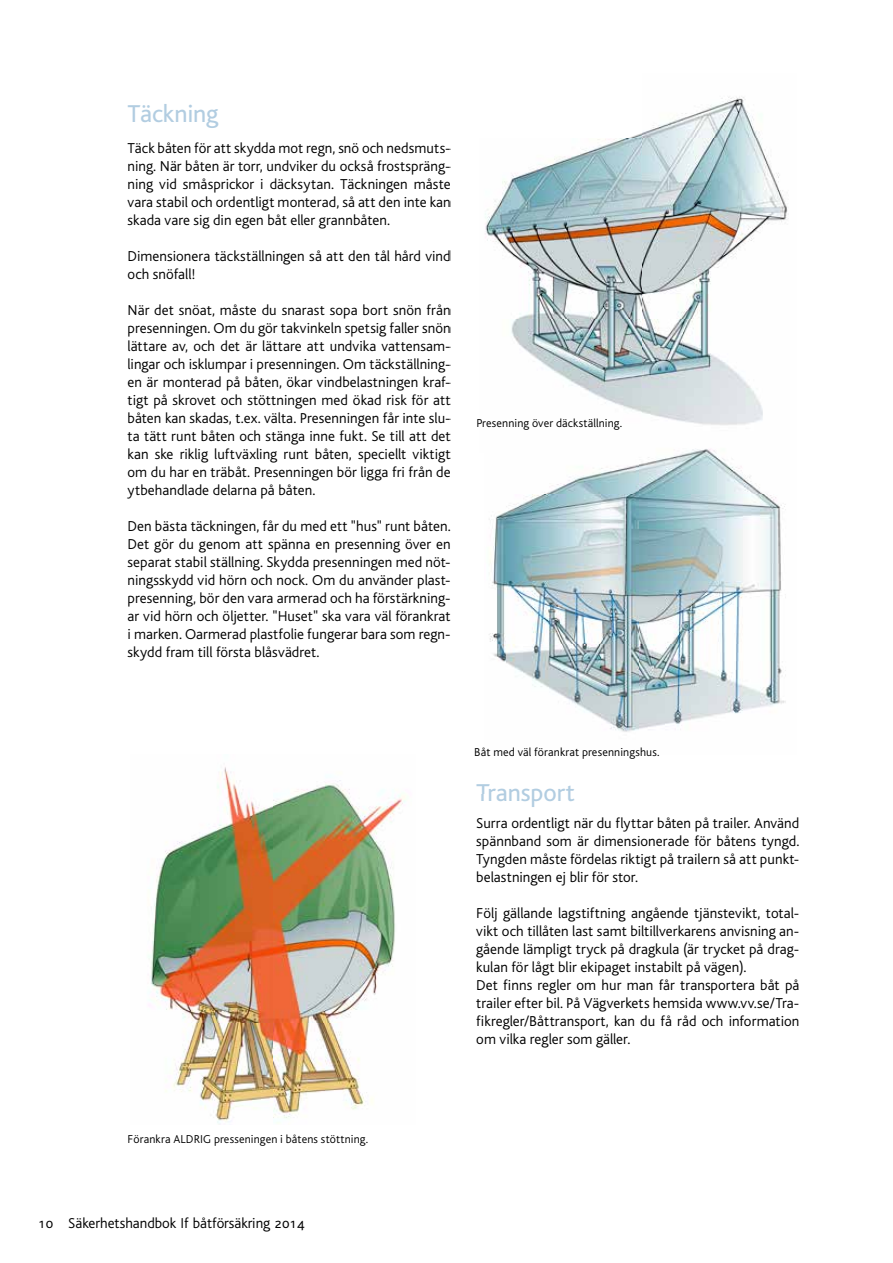
<style>
.page{position:relative;width:893px;height:1263px;background:#fff}
.page>*{position:absolute;margin:0;border:0;box-sizing:border-box;transform-origin:0 0}
.t1{font:25.5px "Bliss If";letter-spacing:-.005em;color:#b2cde1}
.t2{font:300 15px/18px "Bliss If";letter-spacing:.005em;color:#000;text-align:justify}
.t3{font:300 12px "Bliss If";letter-spacing:.015em;color:#000}
.s1{font-family:"Bliss If Caps"}
</style>
<div class="page">
<img style="left:148px;top:767px;width:258px;height:357px">
<img style="left:485px;top:97px;width:304px;height:328px">
<img style="left:489px;top:449px;width:297px;height:283px">
<h1 class="t1" style="left:128px;top:101px;width:92px">Täckning</h1>
<p class="t2" style="left:128px;top:140px;width:325px">Täck båten för att skydda mot regn, snö och nedsmuts&shy;ning. När båten är torr, undviker du också frostspräng&shy;ning vid småsprickor i däcksytan. Täckningen måste vara stabil och ordentligt monterad, så att den inte kan skada vare sig din egen båt eller grannbåten.</p>
<p class="t2" style="left:128px;top:248px;width:325px">Dimensionera täckställningen så att den tål hård vind och snöfall!</p>
<p class="t2" style="left:128px;top:302px;width:325px">När det snöat, måste du snarast sopa bort snön från presenningen. Om du gör takvinkeln spetsig faller snön lättare av, och det är lättare att undvika vattensam&shy;lingar och isklumpar i presenningen. Om täckställning&shy;en är monterad på båten, ökar vindbelastningen kraf&shy;tigt på skrovet och stöttningen med ökad risk för att båten kan skadas, t.ex. välta. Presenningen får inte slu&shy;ta tätt runt båten och stänga inne fukt. Se till att det kan ske riklig luftväxling runt båten, speciellt viktigt om du har en träbåt. Presenningen bör ligga fri från de ytbehandlade delarna på båten.</p>
<p class="t2" style="left:128px;top:518px;width:325px">Den bästa täckningen, får du med ett "hus" runt båten.<br>Det gör du genom att spänna en presenning över en separat stabil ställning. Skydda presenningen med nöt&shy;ningsskydd vid hörn och nock. Om du använder plast&shy;presenning, bör den vara armerad och ha förstärkning&shy;ar vid hörn och öljetter. "Huset" ska vara väl förankrat i marken. Oarmerad plastfolie fungerar bara som regn&shy;skydd fram till första blåsvädret.</p>
<p class="t3" style="left:476px;top:417px;width:147px">Presenning över däckställning.</p>
<p class="t3" style="left:474px;top:746px;width:187px">Båt med väl förankrat presenningshus.</p>
<h1 class="t1" style="left:476px;top:780px;width:100px">Transport</h1>
<p class="t2" style="left:476px;top:814px;width:325px">Surra ordentligt när du flyttar båten på trailer. Använd spännband som är dimensionerade för båtens tyngd.<br>Tyngden måste fördelas riktigt på trailern så att punkt&shy;belastningen ej blir för stor.</p>
<p class="t2" style="left:476px;top:904px;width:325px;text-align:left">Följ gällande lagstiftning angående tjänstevikt, total&shy;vikt och tillåten last samt biltillverkarens anvisning an&shy;gående lämpligt tryck på dragkula (är trycket på drag&shy;kulan för lågt blir ekipaget instabilt på vägen).<br>Det finns regler om hur man får transportera båt på trailer efter bil. På Vägverkets hemsida www.vv.se/Tra&shy;fikregler/Båttransport, kan du få råd och information om vilka regler som gäller.</p>
<p class="t3" style="left:128px;top:1133px;width:242px">Förankra ALDRIG presseningen i båtens stöttning.</p>
<p class="t2" style="left:38px;top:1214px;width:268px"><span class="s1">10</span> Säkerhetshandbok If båtförsäkring <span class="s1">2014</span></p>
</div>
